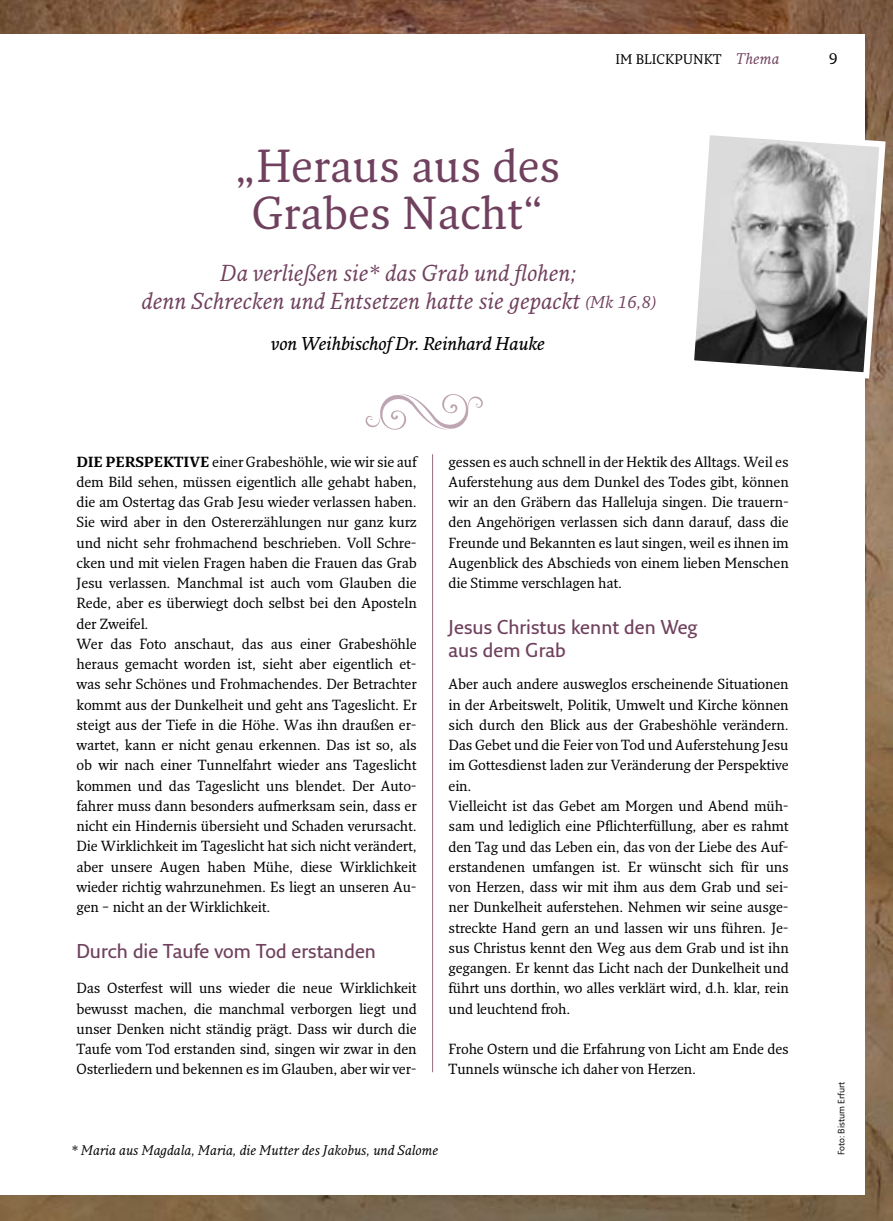
<style>
.page{position:relative;width:893px;height:1221px;background:#fff}
.page>*{position:absolute;margin:0;border:0;box-sizing:border-box;transform-origin:0 0}
.t1{font:45px/46.5px "Fresco Std";color:#70415e;text-align:center}
.t2{font:italic 22.5px/27.8px "Fresco Std";letter-spacing:-.01em;color:#70415e;text-align:center}
.t3{font:600 19.5px/22.5px "Fresco Sans Std";color:#70415e}
.t4{font:italic 600 18px "Fresco Std";letter-spacing:-.01em;color:#000}
.t5{font:15px "Fresco Std";color:#000}
.t6{font:14.25px/20.2px "Fresco Std";letter-spacing:-.01em;color:#000}
.t7{font:italic 13.5px "Fresco Std";letter-spacing:-.01em;color:#000}
.t8{font:13.5px "Fresco Std";color:#000}
.t9{font:9px "Fresco Sans Std";color:#000}
.s1{font-style:italic;font-size:15px;color:#70415e}
.s2{font-size:16.65px}
.s3{font-weight:700}
</style>
<div class="page">
<img style="left:0;top:0;width:893px;height:1220px">
<div style="left:0;top:34px;width:864px;height:1160px;background:#fff"></div>
<svg style="left:694px;top:126px;width:195px;height:256px"></svg>
<svg style="left:365px;top:394px;width:118px;height:36px"></svg>
<hr style="left:432px;top:454px;width:1px;height:618px;background:#946c81">
<h1 class="t1" style="left:235px;top:142px;width:327px">„Heraus aus des<br>Grabes Nacht“</h1>
<p class="t8" style="left:615px;top:50px;width:165px">IM BLICKPUNKT <span class="s1">Thema</span></p>
<p class="t5" style="left:829px;top:49px;width:10px">9</p>
<h2 class="t2" style="left:141px;top:258px;width:516px">Da verließen sie* das Grab und flohen;<br>denn Schrecken und Entsetzen hatte sie gepackt <span class="s2">(Mk 16,8)</span></h2>
<p class="t4" style="left:272px;top:333px;width:275px">von Weihbischof Dr. Reinhard Hauke</p>
<p class="t6" style="left:77px;top:451px;width:342px"><span class="s3">DIE PERSPEKTIVE</span> einer Grabeshöhle, wie wir sie auf dem Bild sehen, müssen eigentlich alle gehabt haben, die am Ostertag das Grab Jesu wieder verlassen haben.<br>Sie wird aber in den Ostererzählungen nur ganz kurz und nicht sehr frohmachend beschrieben. Voll Schre&shy;cken und mit vielen Fragen haben die Frauen das Grab Jesu verlassen. Manchmal ist auch vom Glauben die Rede, aber es überwiegt doch selbst bei den Aposteln der Zweifel.<br>Wer das Foto anschaut, das aus einer Grabeshöhle heraus gemacht worden ist, sieht aber eigentlich et&shy;was sehr Schönes und Frohmachendes. Der Betrachter kommt aus der Dunkelheit und geht ans Tageslicht. Er steigt aus der Tiefe in die Höhe. Was ihn draußen er&shy;wartet, kann er nicht genau erkennen. Das ist so, als ob wir nach einer Tunnelfahrt wieder ans Tageslicht kommen und das Tageslicht uns blendet. Der Auto&shy;fahrer muss dann besonders aufmerksam sein, dass er nicht ein Hindernis übersieht und Schaden verursacht.<br>Die Wirklichkeit im Tageslicht hat sich nicht verändert, aber unsere Augen haben Mühe, diese Wirklichkeit wieder richtig wahrzunehmen. Es liegt an unseren Au&shy;gen – nicht an der Wirklichkeit.</p>
<h3 class="t3" style="left:77px;top:939px;width:301px">Durch die Taufe vom Tod erstanden</h3>
<p class="t6" style="left:77px;top:977px;width:342px;text-align:justify">Das Osterfest will uns wieder die neue Wirklichkeit bewusst machen, die manchmal verborgen liegt und unser Denken nicht ständig prägt. Dass wir durch die Taufe vom Tod erstanden sind, singen wir zwar in den Osterliedern und bekennen es im Glauben, aber wir ver-</p>
<p class="t6" style="left:449px;top:451px;width:342px;text-align:justify">gessen es auch schnell in der Hektik des Alltags. Weil es Auferstehung aus dem Dunkel des Todes gibt, können wir an den Gräbern das Halleluja singen. Die trauern&shy;den Angehörigen verlassen sich dann darauf, dass die Freunde und Bekannten es laut singen, weil es ihnen im Augenblick des Abschieds von einem lieben Menschen die Stimme verschlagen hat.</p>
<h3 class="t3" style="left:449px;top:615px;width:251px">Jesus Christus kennt den Weg aus dem Grab</h3>
<p class="t6" style="left:449px;top:673px;width:342px">Aber auch andere ausweglos erscheinende Situationen in der Arbeitswelt, Politik, Umwelt und Kirche können sich durch den Blick aus der Grabeshöhle verändern.<br>Das Gebet und die Feier von Tod und Auferstehung Jesu im Gottesdienst laden zur Veränderung der Perspektive ein.<br>Vielleicht ist das Gebet am Morgen und Abend müh&shy;sam und lediglich eine Pflichterfüllung, aber es rahmt den Tag und das Leben ein, das von der Liebe des Auf&shy;erstandenen umfangen ist. Er wünscht sich für uns von Herzen, dass wir mit ihm aus dem Grab und sei&shy;ner Dunkelheit auferstehen. Nehmen wir seine ausge&shy;streckte Hand gern an und lassen wir uns führen. Je&shy;sus Christus kennt den Weg aus dem Grab und ist ihn gegangen. Er kennt das Licht nach der Dunkelheit und führt uns dorthin, wo alles verklärt wird, d.h. klar, rein und leuchtend froh.</p>
<p class="t6" style="left:449px;top:1038px;width:342px">Frohe Ostern und die Erfahrung von Licht am Ende des<br>Tunnels wünsche ich daher von Herzen.</p>
<p class="t7" style="left:71px;top:1141px;width:369px">* Maria aus Magdala, Maria, die Mutter des Jakobus, und Salome</p>
<p class="t9" style="left:836px;top:1155px;width:75px;rotate:-90deg">Foto: Bistum Erfurt</p>
</div>
